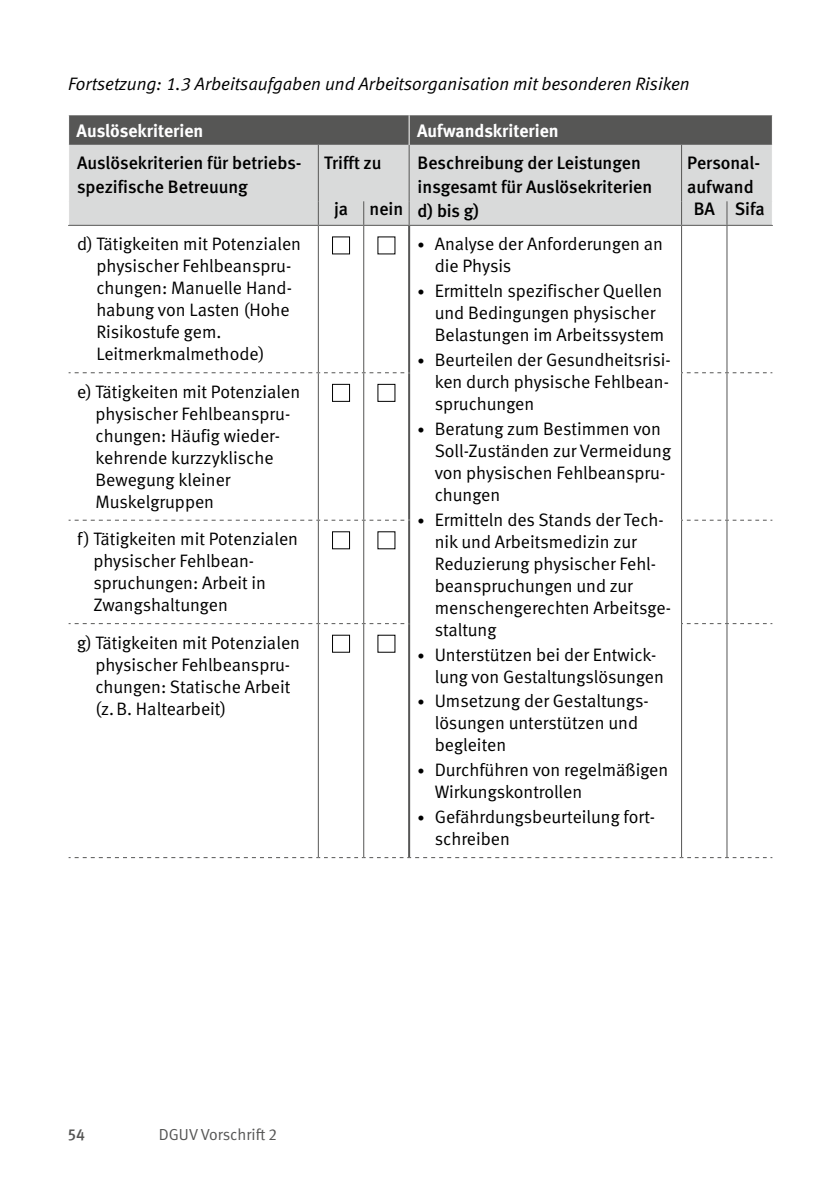
<style>
.page{position:relative;width:840px;height:1191px;background:#fff}
.page>*{position:absolute;margin:0;border:0;box-sizing:border-box;transform-origin:0 0}
.Tabellen_und_Graphen_TI{font:18px/22px "DGUV Meta";color:#000}
.Tabellen_und_Graphen_TK{font:500 18px/24px "DGUV Meta";color:#000}
.t1{font:italic 18px "DGUV Meta";color:#000}
.t2{font:700 18px "DGUV Meta";color:#fff}
.t3{font:16px "DGUV Meta";color:#565655}
.t4{font:500 16px "DGUV Meta";color:#565655}
.s1{font-size:14px}
</style>
<div class="page">
<div style="left:69px;top:115px;width:702px;height:30px;background:#565655"></div>
<div style="left:69px;top:145px;width:702px;height:80px;background:#d9dada"></div>
<hr style="left:317px;top:226px;width:1px;height:146px;background:#565655">
<hr style="left:363px;top:226px;width:1px;height:146px;background:#565655">
<hr style="left:680px;top:226px;width:1px;height:146px;background:#565655">
<hr style="left:726px;top:226px;width:1px;height:146px;background:#565655">
<hr style="left:317px;top:373px;width:1px;height:147px;background:#565655">
<hr style="left:363px;top:373px;width:1px;height:147px;background:#565655">
<hr style="left:680px;top:373px;width:1px;height:147px;background:#565655">
<hr style="left:726px;top:373px;width:1px;height:147px;background:#565655">
<hr style="left:317px;top:521px;width:1px;height:102px;background:#565655">
<hr style="left:363px;top:521px;width:1px;height:102px;background:#565655">
<hr style="left:680px;top:521px;width:1px;height:102px;background:#565655">
<hr style="left:726px;top:521px;width:1px;height:102px;background:#565655">
<hr style="left:317px;top:624px;width:1px;height:233px;background:#565655">
<hr style="left:363px;top:624px;width:1px;height:233px;background:#565655">
<hr style="left:680px;top:624px;width:1px;height:233px;background:#565655">
<hr style="left:726px;top:624px;width:1px;height:233px;background:#565655">
<hr style="left:408px;top:226px;width:2px;height:146px;background:#565655">
<hr style="left:408px;top:373px;width:2px;height:147px;background:#565655">
<hr style="left:408px;top:521px;width:2px;height:102px;background:#565655">
<hr style="left:408px;top:624px;width:2px;height:233px;background:#565655">
<hr style="left:317px;top:145px;width:1px;height:56px;background:#565655">
<hr style="left:408px;top:145px;width:1px;height:56px;background:#565655">
<hr style="left:680px;top:145px;width:1px;height:56px;background:#565655">
<hr style="left:68px;top:225px;width:250px;height:1px;background:#565655">
<svg style="left:317px;top:201px;width:1px;height:24px"></svg>
<svg style="left:363px;top:201px;width:1px;height:24px"></svg>
<hr style="left:318px;top:225px;width:45px;height:1px;background:#565655">
<hr style="left:363px;top:225px;width:46px;height:1px;background:#565655">
<svg style="left:408px;top:201px;width:1px;height:24px"></svg>
<hr style="left:409px;top:225px;width:272px;height:1px;background:#565655">
<svg style="left:680px;top:201px;width:1px;height:24px"></svg>
<hr style="left:681px;top:225px;width:45px;height:1px;background:#565655">
<svg style="left:726px;top:201px;width:1px;height:24px"></svg>
<hr style="left:726px;top:225px;width:46px;height:1px;background:#565655">
<svg style="left:69px;top:372px;width:341px;height:1px"></svg>
<svg style="left:681px;top:372px;width:91px;height:1px"></svg>
<svg style="left:69px;top:520px;width:341px;height:1px"></svg>
<svg style="left:681px;top:520px;width:91px;height:1px"></svg>
<svg style="left:69px;top:623px;width:341px;height:1px"></svg>
<svg style="left:681px;top:623px;width:91px;height:1px"></svg>
<svg style="left:69px;top:857px;width:703px;height:1px"></svg>
<hr style="left:408px;top:115px;width:1px;height:30px;background:#fff">
<svg style="left:771px;top:201px;width:1px;height:24px"></svg>
<div style="left:332px;top:384px;width:17px;height:17px;border:1px solid #000"></div>
<p class="t1" style="left:68px;top:73px;width:623px">Fortsetzung: 1.3 Arbeitsaufgaben und Arbeitsorganisation mit besonderen Risiken</p>
<p class="t2" style="left:77px;top:120px;width:128px">Auslösekriterien</p>
<p class="t2" style="left:417px;top:120px;width:143px">Aufwandskriterien</p>
<p class="Tabellen_und_Graphen_TK" style="left:77px;top:152px;width:226px">Auslösekriterien für betriebs&shy;spezifische Betreuung</p>
<p class="Tabellen_und_Graphen_TK" style="left:324px;top:152px;width:59px">Trifft zu</p>
<p class="Tabellen_und_Graphen_TK" style="left:417px;top:152px;width:236px">Beschreibung der Leistungen insgesamt für Auslösekriterien d) bis g)</p>
<p class="Tabellen_und_Graphen_TK" style="left:686px;top:152px;width:73px">Personal&shy;aufwand</p>
<p class="Tabellen_und_Graphen_TK" style="left:334px;top:197px;width:15px">ja</p>
<p class="Tabellen_und_Graphen_TK" style="left:369px;top:197px;width:35px">nein</p>
<p class="Tabellen_und_Graphen_TK" style="left:693px;top:197px;width:23px">BA</p>
<p class="Tabellen_und_Graphen_TK" style="left:734px;top:197px;width:31px">Sifa</p>
<p class="Tabellen_und_Graphen_TI" style="left:96px;top:233px;width:206px;text-indent:-19px">d) Tätigkeiten mit Potenzialen physischer Fehlbeanspru&shy;chungen: Manuelle Hand&shy;habung von Lasten (Hohe<br>Risikostufe gem.<br>Leitmerkmalmethode)</p>
<p class="Tabellen_und_Graphen_TI" style="left:434px;top:233px;width:230px;text-indent:-17px"><span class="s1">•</span> Analyse der Anforderungen an die Physis</p>
<p class="Tabellen_und_Graphen_TI" style="left:434px;top:280px;width:231px;text-indent:-17px"><span class="s1">•</span> Ermitteln spezifischer Quellen und Bedingungen physischer<br>Belastungen im Arbeitssystem</p>
<p class="Tabellen_und_Graphen_TI" style="left:434px;top:349px;width:237px;text-align:justify;text-indent:-17px"><span class="s1">•</span> Beurteilen der Gesundheitsrisi&shy;ken durch physische Fehlbean&shy;spruchungen</p>
<p class="Tabellen_und_Graphen_TI" style="left:434px;top:418px;width:238px;text-indent:-17px"><span class="s1">•</span> Beratung zum Bestimmen von<br>Soll-Zuständen zur Vermeidung von physischen Fehlbeanspru&shy;chungen</p>
<p class="Tabellen_und_Graphen_TI" style="left:434px;top:509px;width:237px;text-indent:-17px"><span class="s1">•</span> Ermitteln des Stands der Tech&shy;nik und Arbeitsmedizin zur<br>Reduzierung physischer Fehl&shy;beanspruchungen und zur menschengerechten Arbeitsge&shy;staltung</p>
<p class="Tabellen_und_Graphen_TI" style="left:434px;top:644px;width:231px;text-indent:-17px"><span class="s1">•</span> Unterstützen bei der Entwick&shy;lung von Gestaltungslösungen</p>
<p class="Tabellen_und_Graphen_TI" style="left:434px;top:690px;width:215px;text-indent:-17px"><span class="s1">•</span> Umsetzung der Gestaltungs&shy;lösungen unterstützen und begleiten</p>
<p class="Tabellen_und_Graphen_TI" style="left:434px;top:759px;width:235px;text-indent:-17px"><span class="s1">•</span> Durchführen von regelmäßigen<br>Wirkungskontrollen</p>
<p class="Tabellen_und_Graphen_TI" style="left:434px;top:806px;width:222px;text-indent:-17px"><span class="s1">•</span> Gefährdungsbeurteilung fort&shy;schreiben</p>
<p class="Tabellen_und_Graphen_TI" style="left:95px;top:381px;width:206px;text-indent:-18px">e) Tätigkeiten mit Potenzialen physischer Fehlbeanspru&shy;chungen: Häufig wieder&shy;kehrende kurzzyklische<br>Bewegung kleiner<br>Muskelgruppen</p>
<p class="Tabellen_und_Graphen_TI" style="left:93px;top:528px;width:206px;text-indent:-16px">f) Tätigkeiten mit Potenzialen physischer Fehlbean&shy;spruchungen: Arbeit in<br>Zwangshaltungen</p>
<p class="Tabellen_und_Graphen_TI" style="left:95px;top:632px;width:206px;text-indent:-18px">g) Tätigkeiten mit Potenzialen physischer Fehlbeanspru&shy;chungen: Statische Arbeit (z.B. Haltearbeit)</p>
<p class="t4" style="left:68px;top:1124px;width:18px">54</p>
<p class="t3" style="left:159px;top:1124px;width:119px">DGUV Vorschrift 2</p>
</div>
